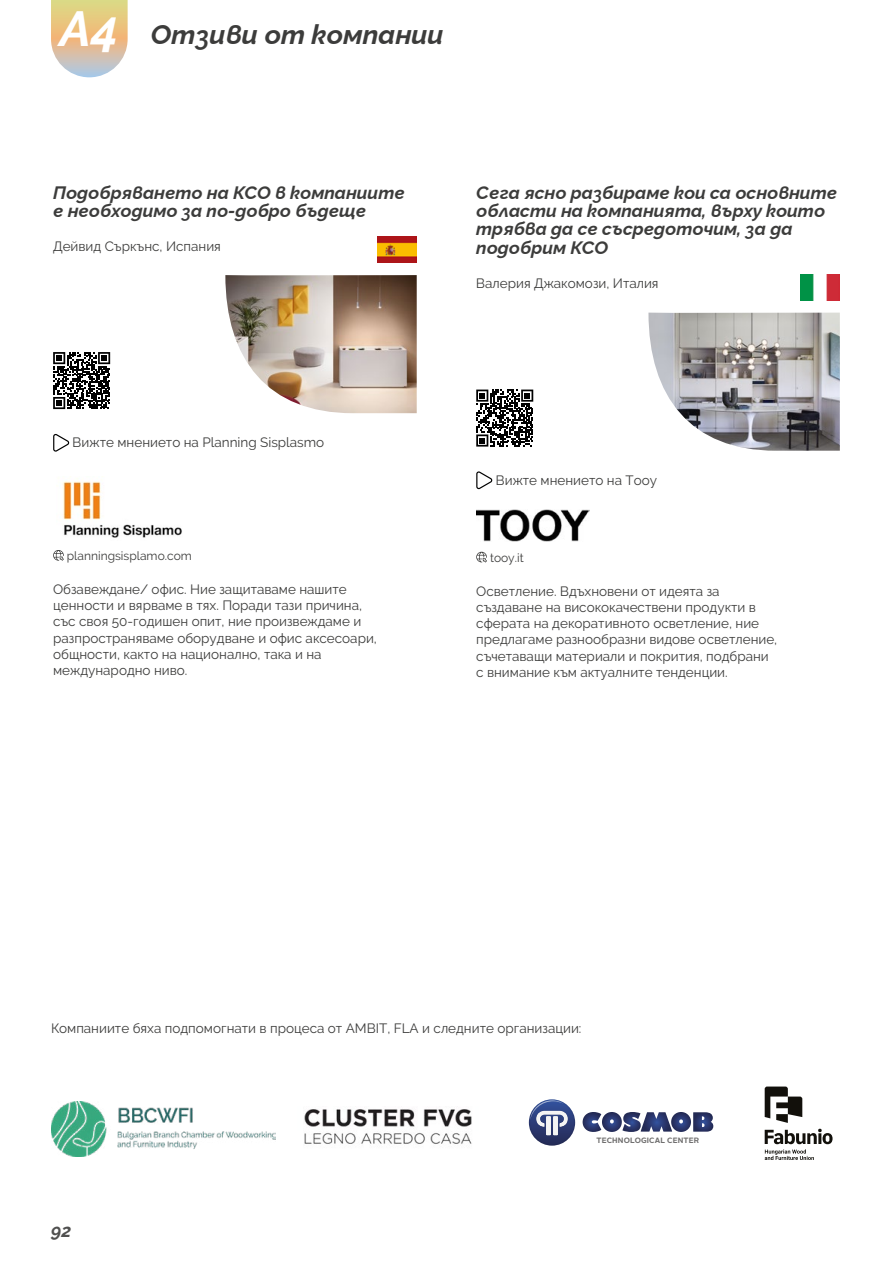
<style>
.page{position:relative;width:893px;height:1263px;background:#fff}
.page>*{position:absolute;margin:0;border:0;box-sizing:border-box;transform-origin:0 0}
.t1{font:italic 700 27px "Raleway";color:#3c3c3b}
.t2{font:italic 700 18px/18.5px "Raleway";color:#3c3c3b}
.t3{font:italic 700 18px "Raleway";color:#50504f}
.t4{font:13.5px/16.2px "Raleway";color:#3c3c3b}
.t5{font:12px "Raleway";color:#3c3c3b}
.t6{font:700 7.65px "Alright Sans";letter-spacing:.02em;color:#706f6f}
.s1{font-size:49.5px;color:#fff}
</style>
<div class="page">
<img style="left:225px;top:275px;width:192px;height:138px">
<svg style="left:53px;top:434px;width:17px;height:17px"></svg>
<img style="left:62px;top:481px;width:120px;height:57px">
<svg style="left:53px;top:550px;width:11px;height:11px"></svg>
<img style="left:648px;top:313px;width:192px;height:138px">
<svg style="left:476px;top:471px;width:17px;height:18px"></svg>
<img style="left:476px;top:509px;width:113px;height:32px">
<svg style="left:476px;top:552px;width:11px;height:10px"></svg>
<img style="left:377px;top:237px;width:40px;height:26px">
<svg style="left:53px;top:352px;width:57px;height:57px"></svg>
<img style="left:801px;top:274px;width:39px;height:26px">
<svg style="left:476px;top:390px;width:57px;height:57px"></svg>
<svg style="left:51px;top:0;width:77px;height:77px;background:#e2ca9d"></svg>
<img style="left:51px;top:1101px;width:224px;height:55px">
<img style="left:304px;top:1109px;width:168px;height:35px">
<svg style="left:583px;top:1112px;width:130px;height:20px"></svg>
<svg style="left:529px;top:1099px;width:46px;height:46px"></svg>
<div style="left:546px;top:1116px;width:5px;height:19px;background:#f4f4f4"></div>
<div style="left:553px;top:1116px;width:5px;height:19px;background:#f4f4f4"></div>
<svg style="left:530px;top:1100px;width:38px;height:27px"></svg>
<svg style="left:765px;top:1129px;width:67px;height:31px"></svg>
<svg style="left:765px;top:1086px;width:37px;height:37px"></svg>
<h1 class="t1" style="left:59px;top:13px;width:386px"><span class="s1">A4</span> Отзиви от компании</h1>
<h2 class="t2" style="left:53px;top:181px;width:353px;line-height:18px">Подобряването на КСО в компаниите е необходимо за по-добро бъдеще</h2>
<p class="t4" style="left:53px;top:238px;width:169px">Дейвид Съркънс, Испания</p>
<h2 class="t2" style="left:476px;top:181px;width:362px">Сега ясно разбираме кои са основните области на компанията, върху които трябва да се съсредоточим, за да подобрим КСО</h2>
<p class="t4" style="left:476px;top:275px;width:184px">Валерия Джакомози, Италия</p>
<p class="t4" style="left:73px;top:434px;width:253px">Вижте мнението на Planning Sisplasmo</p>
<p class="t5" style="left:67px;top:549px;width:126px">planningsisplamo.com</p>
<p class="t4" style="left:53px;top:581px;width:325px">Обзавеждане/ офис. Ние защитаваме нашите ценности и вярваме в тях. Поради тази причина, със своя 50-годишен опит, ние произвеждаме и разпространяваме оборудване и офис аксесоари, общности, както на национално, така и на международно ниво.</p>
<p class="t4" style="left:496px;top:472px;width:163px">Вижте мнението на Tooy</p>
<p class="t5" style="left:490px;top:550px;width:35px">tooy.it</p>
<p class="t4" style="left:476px;top:583px;width:303px">Осветление. Вдъхновени от идеята за създаване на висококачествени продукти в сферата на декоративното осветление, ние предлагаме разнообразни видове осветление, съчетаващи материали и покрития, подбрани с внимание към актуалните тенденции.</p>
<p class="t4" style="left:51px;top:1020px;width:532px">Компаниите бяха подпомогнати в процеса от AMBIT, FLA и следните организации:</p>
<h2 class="t3" style="left:51px;top:1217px;width:22px">92</h2>
<p class="t6" style="left:596px;top:1135px;width:104px">TECHNOLOGICAL CENTER</p>
</div>
